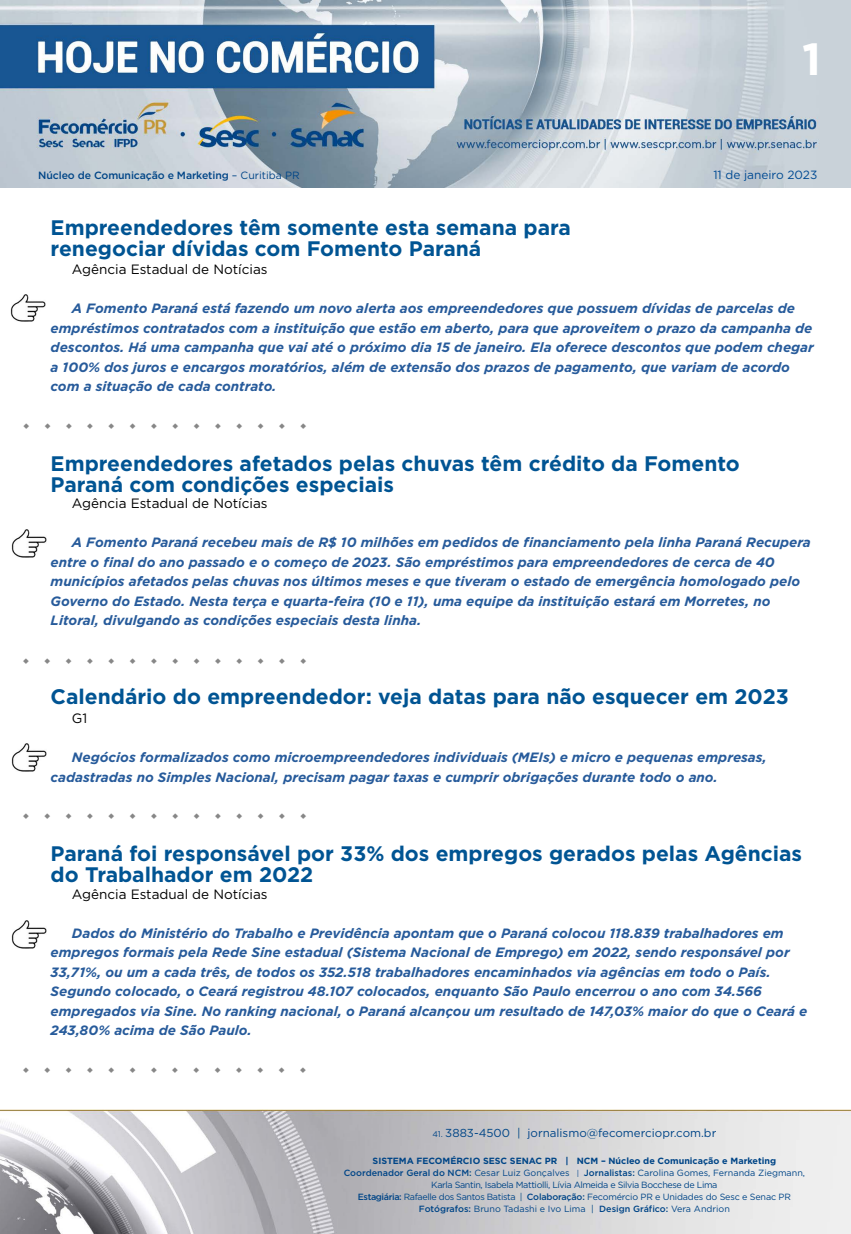
<style>
.page{position:relative;width:851px;height:1234px;background:#fff}
.page>*{position:absolute;margin:0;border:0;box-sizing:border-box;transform-origin:0 0}
.t1{font:700 45px "Gotham";color:#fff}
.t2{font:700 21px/21px "Gotham";color:#005493}
.t3{font:italic 700 13.5px/19.5px "Gotham";color:#275b9b}
.t4{font:13.5px "Gotham";color:#000}
.t5{font:11.85px "Gotham";color:#004a93}
.t6{font:11.55px "Gotham";color:#004587}
.t7{font:500 10.5px "Gotham";letter-spacing:-.01em;color:#004587}
.t8{font:9px/12px "Gotham";letter-spacing:-.02em;color:#004587;text-align:center}
.s1{font-weight:400}
.s2{font-size:8.25px}
.s3{font-weight:700}
.s4{font-weight:500}
.s5{font-size:7.65px}
</style>
<div class="page">
<img style="left:0;top:0;width:850px;height:188px">
<img style="left:0;top:1109px;width:850px;height:124px">
<img style="left:11px;top:294px;width:35px;height:28px">
<img style="left:11px;top:529px;width:36px;height:28px">
<img style="left:12px;top:743px;width:35px;height:28px">
<img style="left:11px;top:920px;width:36px;height:28px">
<h1 class="t1" style="left:802px;top:29px;width:20px">1</h1>
<p class="t7" style="left:38px;top:168px;width:263px">Núcleo de Comunicação e Marketing <span class="s1">– Curitiba PR</span></p>
<p class="t5" style="left:713px;top:167px;width:105px">11 de janeiro 2023</p>
<h2 class="t2" style="left:51px;top:217px;width:521px">Empreendedores têm somente esta semana para renegociar dívidas com Fomento Paraná</h2>
<p class="t4" style="left:72px;top:261px;width:197px">Agência Estadual de Notícias</p>
<p class="t3" style="left:51px;top:298px;width:764px;text-indent:21px">A Fomento Paraná está fazendo um novo alerta aos empreendedores que possuem dívidas de parcelas de empréstimos contratados com a instituição que estão em aberto, para que aproveitem o prazo da campanha de descontos. Há uma campanha que vai até o próximo dia 15 de janeiro. Ela oferece descontos que podem chegar a 100% dos juros e encargos moratórios, além de extensão dos prazos de pagamento, que variam de acordo com a situação de cada contrato.</p>
<h2 class="t2" style="left:51px;top:452px;width:690px">Empreendedores afetados pelas chuvas têm crédito da Fomento<br>Paraná com condições especiais</h2>
<p class="t4" style="left:72px;top:495px;width:197px">Agência Estadual de Notícias</p>
<p class="t3" style="left:51px;top:532px;width:761px;text-indent:21px">A Fomento Paraná recebeu mais de R$ 10 milhões em pedidos de financiamento pela linha Paraná Recupera entre o final do ano passado e o começo de 2023. São empréstimos para empreendedores de cerca de 40 municípios afetados pelas chuvas nos últimos meses e que tiveram o estado de emergência homologado pelo Governo do Estado. Nesta terça e quarta-feira (10 e 11), uma equipe da instituição estará em Morretes, no Litoral, divulgando as condições especiais desta linha.</p>
<h2 class="t2" style="left:51px;top:685px;width:739px">Calendário do empreendedor: veja datas para não esquecer em 2023</h2>
<p class="t4" style="left:72px;top:709px;width:17px">G1</p>
<p class="t3" style="left:51px;top:747px;width:717px;text-indent:21px">Negócios formalizados como microempreendedores individuais (MEIs) e micro e pequenas empresas, cadastradas no Simples Nacional, precisam pagar taxas e cumprir obrigações durante todo o ano.</p>
<h2 class="t2" style="left:51px;top:842px;width:753px">Paraná foi responsável por 33% dos empregos gerados pelas Agências do Trabalhador em 2022</h2>
<p class="t4" style="left:72px;top:885px;width:197px">Agência Estadual de Notícias</p>
<p class="t3" style="left:51px;top:922px;width:758px;text-indent:21px">Dados do Ministério do Trabalho e Previdência apontam que o Paraná colocou 118.839 trabalhadores em empregos formais pela Rede Sine estadual (Sistema Nacional de Emprego) em 2022, sendo responsável por 33,71%, ou um a cada três, de todos os 352.518 trabalhadores encaminhados via agências em todo o País.<br>Segundo colocado, o Ceará registrou 48.107 colocados, enquanto São Paulo encerrou o ano com 34.566 empregados via Sine. No ranking nacional, o Paraná alcançou um resultado de 147,03% maior do que o Ceará e 243,80% acima de São Paulo.</p>
<p class="t6" style="left:432px;top:1125px;width:285px"><span class="s2">41.</span> 3883-4500 | jornalismo@fecomerciopr.com.br</p>
<p class="t8" style="left:343px;top:1154px;width:463px"><span class="s3">SISTEMA FECOMÉRCIO SESC SENAC PR | NCM – Núcleo de Comunicação e Marketing </span><span class="s4">Coordenador Geral do NCM:</span> Cesar Luiz Gonçalves <span class="s5">|</span> <span class="s4">Jornalistas:</span> Carolina Gomes, Fernanda Ziegmann, Karla Santin, Isabela Mattiolli, Lívia Almeida e Silvia Bocchese de Lima<br><span class="s4">Estagiária:</span> Rafaelle dos Santos Batista | <span class="s4">Colaboração:</span> Fecomércio PR e Unidades do Sesc e Senac PR <span class="s4">Fotógrafos:</span> Bruno Tadashi e Ivo Lima | <span class="s4">Design Gráfico:</span> Vera Andrion</p>
</div>
